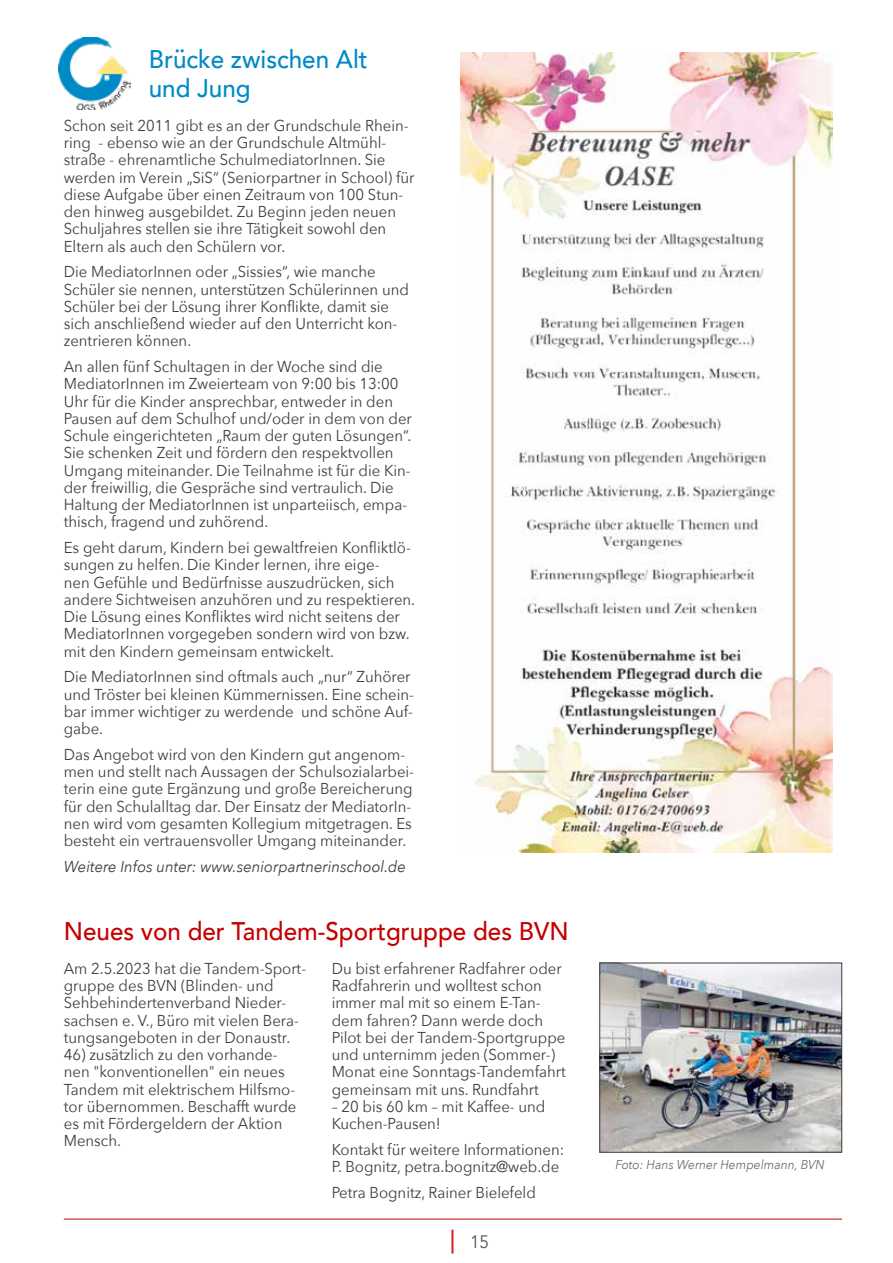
<style>
.page{position:relative;width:893px;height:1263px;background:#fff}
.page>*{position:absolute;margin:0;border:0;box-sizing:border-box;transform-origin:0 0}
.t1{font:500 25.5px "Avenir";color:#c50000;scale:.95 1}
.t2{font:500 25.5px/28.5px "Avenir";color:#008ac5;scale:.95 1}
.t3{font:18px "Avenir";color:#555658;scale:.95 1}
.t4{font:15.75px/17.2px "Avenir Next";color:#3e3d40;scale:.95 1}
.t5{font:italic 15.75px "Avenir Next";color:#3e3d40;scale:.95 1}
.t6{font:italic 12.75px "Avenir Next";color:#6b6c6e;scale:.95 1}
.s1{font-family:"Arial";font-size:25.5px;color:#cb1a1a}
</style>
<div class="page">
<hr style="left:64px;top:1219px;width:778px;height:1px;background:#c50000">
<img style="left:461px;top:52px;width:371px;height:800px">
<img style="left:58px;top:37px;width:72px;height:72px">
<img style="left:602px;top:965px;width:238px;height:185px">
<div style="left:600px;top:963px;width:242px;height:189px;border:1px solid #3e3d40"></div>
<h1 class="t2" style="left:149px;top:44px;width:232px">Brücke zwischen Alt und Jung</h1>
<p class="t4" style="left:64px;top:116px;width:371px">Schon seit 2011 gibt es an der Grundschule Rhein&shy;ring - ebenso wie an der Grundschule Altmühl&shy;straße - ehrenamtliche SchulmediatorInnen. Sie werden im Verein „SiS“ (Seniorpartner in School) für diese Aufgabe über einen Zeitraum von 100 Stun&shy;den hinweg ausgebildet. Zu Beginn jeden neuen Schuljahres stellen sie ihre Tätigkeit sowohl den Eltern als auch den Schülern vor.</p>
<p class="t4" style="left:64px;top:262px;width:365px">Die MediatorInnen oder „Sissies“, wie manche Schüler sie nennen, unterstützen Schülerinnen und Schüler bei der Lösung ihrer Konflikte, damit sie sich anschließend wieder auf den Unterricht kon&shy;zentrieren können.</p>
<p class="t4" style="left:64px;top:357px;width:368px">An allen fünf Schultagen in der Woche sind die MediatorInnen im Zweierteam von 9:00 bis 13:00<br>Uhr für die Kinder ansprechbar, entweder in den Pausen auf dem Schulhof und/oder in dem von der Schule eingerichteten „Raum der guten Lösungen“.<br>Sie schenken Zeit und fördern den respektvollen Umgang miteinander. Die Teilnahme ist für die Kin&shy;der freiwillig, die Gespräche sind vertraulich. Die Haltung der MediatorInnen ist unparteiisch, empa&shy;thisch, fragend und zuhörend.</p>
<p class="t4" style="left:64px;top:538px;width:371px">Es geht darum, Kindern bei gewaltfreien Konfliktlö&shy;sungen zu helfen. Die Kinder lernen, ihre eige-<br>nen Gefühle und Bedürfnisse auszudrücken, sich andere Sichtweisen anzuhören und zu respektieren.<br>Die Lösung eines Konfliktes wird nicht seitens der MediatorInnen vorgegeben sondern wird von bzw. mit den Kindern gemeinsam entwickelt.</p>
<p class="t4" style="left:64px;top:668px;width:370px">Die MediatorInnen sind oftmals auch „nur“ Zuhörer und Tröster bei kleinen Kümmernissen. Eine schein&shy;bar immer wichtiger zu werdende und schöne Auf&shy;gabe.</p>
<p class="t4" style="left:64px;top:745px;width:370px">Das Angebot wird von den Kindern gut angenom&shy;men und stellt nach Aussagen der Schulsozialarbei&shy;terin eine gute Ergänzung und große Bereicherung für den Schulalltag dar. Der Einsatz der MediatorIn&shy;nen wird vom gesamten Kollegium mitgetragen. Es besteht ein vertrauensvoller Umgang miteinander.</p>
<p class="t5" style="left:64px;top:853px;width:362px">Weitere Infos unter: www.seniorpartnerinschool.de</p>
<h1 class="t1" style="left:64px;top:909px;width:533px">Neues von der Tandem-Sportgruppe des BVN</h1>
<p class="t4" style="left:64px;top:959px;width:257px">Am 2.5.2023 hat die Tandem-Sport&shy;gruppe des BVN (Blinden- und<br>Sehbehindertenverband Nieder&shy;sachsen e. V., Büro mit vielen Bera&shy;tungsangeboten in der Donaustr.</p>
<p class="t4" style="left:64px;top:1045px;width:246px">46) zusätzlich zu den vorhande&shy;nen "konventionellen" ein neues<br>Tandem mit elektrischem Hilfsmo&shy;tor übernommen. Beschafft wurde es mit Fördergeldern der Aktion<br>Mensch.</p>
<p class="t4" style="left:332px;top:959px;width:248px">Du bist erfahrener Radfahrer oder<br>Radfahrerin und wolltest schon immer mal mit so einem E-Tan&shy;dem fahren? Dann werde doch<br>Pilot bei der Tandem-Sportgruppe und unternimm jeden (Sommer-)<br>Monat eine Sonntags-Tandemfahrt gemeinsam mit uns. Rundfahrt</p>
<p class="t4" style="left:332px;top:1097px;width:226px">– 20 bis 60 km – mit Kaffee- und<br>Kuchen-Pausen!</p>
<p class="t4" style="left:332px;top:1140px;width:246px">Kontakt für weitere Informationen:<br>P. Bognitz, petra.bognitz@web.de</p>
<p class="t4" style="left:332px;top:1183px;width:216px">Petra Bognitz, Rainer Bielefeld</p>
<p class="t3" style="left:449px;top:1230px;width:43px"><span class="s1">|</span> 15</p>
<p class="t6" style="left:616px;top:1154px;width:222px">Foto: Hans Werner Hempelmann, BVN</p>
</div>
